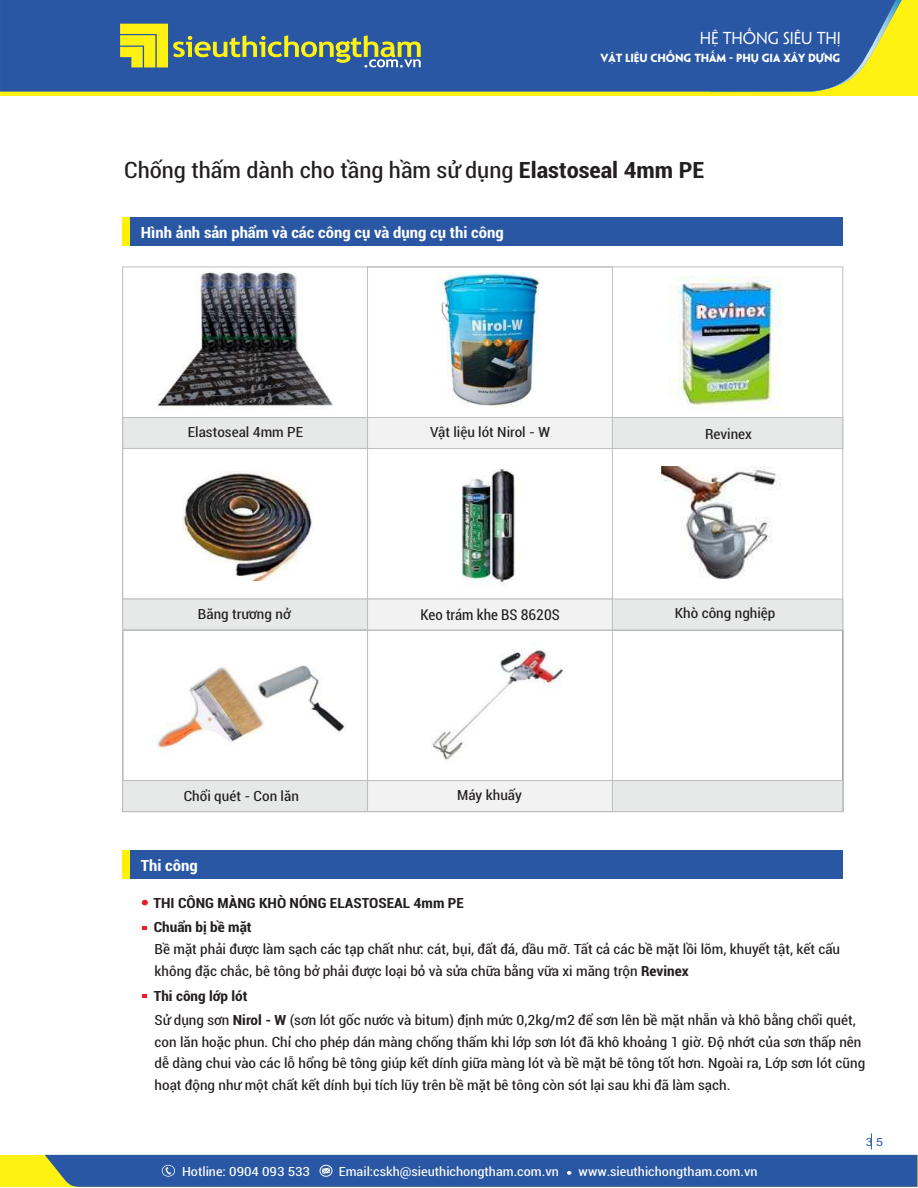
<style>
.page{position:relative;width:918px;height:1188px;background:#fff}
.page>*{position:absolute;margin:0;border:0;box-sizing:border-box;transform-origin:0 0}
.t1{font:condensed 22.5px "Roboto";color:#231f20;scale:1.09 1}
.t2{font:700 condensed 15.45px "Roboto";color:#fff;scale:1.09 1}
.t3{font:15.45px "UTM Penumbra";letter-spacing:-.01em;color:#fefefe}
.t4{font:15.45px "Arial";letter-spacing:-.01em;color:#fefefe}
.t5{font:condensed 15px "Roboto";color:#231f20}
.t6{font:condensed 14.1px/21.8px "Roboto";color:#231f20;scale:1.09 1}
.t7{font:700 condensed 14.1px "Roboto";color:#231f20;scale:1.09 1}
.t8{font:condensed 12.75px "Roboto";color:#fefefe;scale:1.14 1}
.t9{font:11.25px "Arial";color:#2957a4;scale:1.09 1}
.t10{font:700 10.5px "UTM Penumbra";letter-spacing:-.01em;color:#fefefe}
.t11{font:10.5px "UTM Penumbra";letter-spacing:-.01em;color:#fefefe}
.s1{font-weight:700}
</style>
<div class="page">
<div style="left:0;top:1155px;width:917px;height:32px;background:#fff212"></div>
<div style="left:45px;top:1155px;width:872px;height:32px;background:#2957a4"></div>
<svg style="left:871px;top:1133px;width:1px;height:16px"></svg>
<div style="left:122px;top:217px;width:720px;height:29px;background:#2957a4"></div>
<div style="left:122px;top:217px;width:8px;height:29px;background:#fff200"></div>
<div style="left:122px;top:417px;width:721px;height:32px;background:#e7e8e8;border:1px solid #bcbec0"></div>
<div style="left:122px;top:417px;width:246px;height:32px;border:1px solid #bcbec0"></div>
<div style="left:367px;top:417px;width:246px;height:32px;background:#f2f2f3;border:1px solid #bcbec0"></div>
<div style="left:122px;top:599px;width:721px;height:31px;background:#e7e8e8;border:1px solid #bcbec0"></div>
<div style="left:122px;top:599px;width:246px;height:31px;background:#e7e8e8;border:1px solid #bcbec0"></div>
<div style="left:367px;top:599px;width:246px;height:31px;background:#f2f2f3;border:1px solid #bcbec0"></div>
<div style="left:122px;top:630px;width:246px;height:182px;border:1px solid #bcbec0"></div>
<div style="left:122px;top:780px;width:721px;height:32px;background:#e7e8e8;border:1px solid #bcbec0"></div>
<div style="left:122px;top:780px;width:246px;height:32px;background:#e7e8e8;border:1px solid #bcbec0"></div>
<div style="left:367px;top:780px;width:246px;height:32px;background:#f2f2f3;border:1px solid #bcbec0"></div>
<img style="left:183px;top:472px;width:130px;height:109px">
<img style="left:432px;top:649px;width:131px;height:111px">
<div style="left:122px;top:850px;width:720px;height:29px;background:#2957a4"></div>
<div style="left:122px;top:850px;width:8px;height:29px;background:#fff200"></div>
<svg style="left:143px;top:926px;width:4px;height:4px"></svg>
<svg style="left:142px;top:900px;width:6px;height:5px"></svg>
<img style="left:156px;top:665px;width:189px;height:85px">
<img style="left:669px;top:276px;width:112px;height:133px">
<svg style="left:143px;top:994px;width:4px;height:4px"></svg>
<img style="left:661px;top:467px;width:120px;height:112px">
<img style="left:158px;top:272px;width:174px;height:136px">
<img style="left:439px;top:272px;width:101px;height:134px">
<img style="left:461px;top:468px;width:54px;height:118px">
<div style="left:0;top:0;width:917px;height:96px;background:#fff212"></div>
<svg style="left:578px;top:0;width:324px;height:92px"></svg>
<div style="left:0;top:0;width:896px;height:91px;background:#2957a4"></div>
<svg style="left:120px;top:24px;width:301px;height:44px"></svg>
<p class="t3" style="left:700px;top:30px;width:143px">HỆ THỐNG SIÊU THỊ</p>
<p class="t10" style="left:600px;top:52px;width:241px">VẬT LIỆU CHỐNG THẤM - PHỤ GIA XÂY DỰNG</p>
<p class="t4" style="left:708px;top:33px;width:105px">ệ thống siêu thị</p>
<p class="t11" style="left:614px;top:52px;width:211px">T LIỆU CHỐNG THẤM - PHỤ GIA XÂY DỰNG</p>
<h1 class="t1" style="left:124px;top:161px;width:534px">Chống thấm dành cho tầng hầm sử dụng <span class="s1">Elastoseal 4mm PE</span></h1>
<p class="t2" style="left:141px;top:226px;width:334px">Hình ảnh sản phẩm và các công cụ và dụng cụ thi công</p>
<p class="t6" style="left:188px;top:422px;width:107px">Elastoseal 4mm PE</p>
<p class="t6" style="left:430px;top:423px;width:112px">Vật liệu lót Nirol - W</p>
<p class="t6" style="left:705px;top:424px;width:45px">Revinex</p>
<p class="t6" style="left:198px;top:604px;width:87px">Băng trương nở</p>
<p class="t6" style="left:675px;top:604px;width:94px">Khò công nghiệp</p>
<p class="t5" style="left:420px;top:609px;width:141px">Keo trám khe BS 8620S</p>
<p class="t6" style="left:184px;top:786px;width:107px">Chổi quét - Con lăn</p>
<p class="t2" style="left:141px;top:859px;width:54px">Thi công</p>
<p class="t6" style="left:457px;top:786px;width:61px">Máy khuấy</p>
<p class="t7" style="left:154px;top:897px;width:286px">THI CÔNG MÀNG KHÒ NÓNG ELASTOSEAL 4mm PE</p>
<p class="t7" style="left:154px;top:921px;width:91px">Chuẩn bị bề mặt</p>
<p class="t6" style="left:155px;top:940px;width:630px">Bề mặt phải được làm sạch các tạp chất như: cát, bụi, đất đá, dầu mơ. Tất cả các bề mặt lồi lõm, khuyết tật, kết cấu không đặc chắc, bê tông bở phải được loại bỏ và sửa chữa bằng vữa xi măng trộn <span class="s1">Revinex</span></p>
<p class="t6" style="left:154px;top:986px;width:646px;line-height:23.4px"><span class="s1">Thi công lớp lót<br></span>Sử dụng sơn <span class="s1">Nirol - W</span> (sơn lót gốc nước và bitum) định mức 0,2kg/m2 để sơn lên bề mặt nhẵn và khô bằng chổi quét,</p>
<p class="t6" style="left:155px;top:1032px;width:653px">con lăn hoặc phun. Chỉ cho phép dán màng chống thấm khi lớp sơn lót đã khô khoảng 1 giờ. Độ nhớt của sơn thấp nên dễ dàng chui vào các lỗ hổng bê tông giúp kết dính giữa màng lót và bề mặt bê tông tốt hơn. Ngoài ra, Lớp sơn lót cũng hoạt động như một chất kết dính bụi tích lũy trên bề mặt bê tông còn sót lại sau khi đã làm sạch.</p>
<p class="t8" style="left:182px;top:1166px;width:114px">Hotline: 0904 093 533</p>
<p class="t8" style="left:339px;top:1166px;width:195px">Email:cskh@sieuthichongtham.com.vn</p>
<p class="t8" style="left:579px;top:1166px;width:158px">www.sieuthichongtham.com.vn</p>
<p class="t9" style="left:866px;top:1138px;width:17px">3 5</p>
</div>
